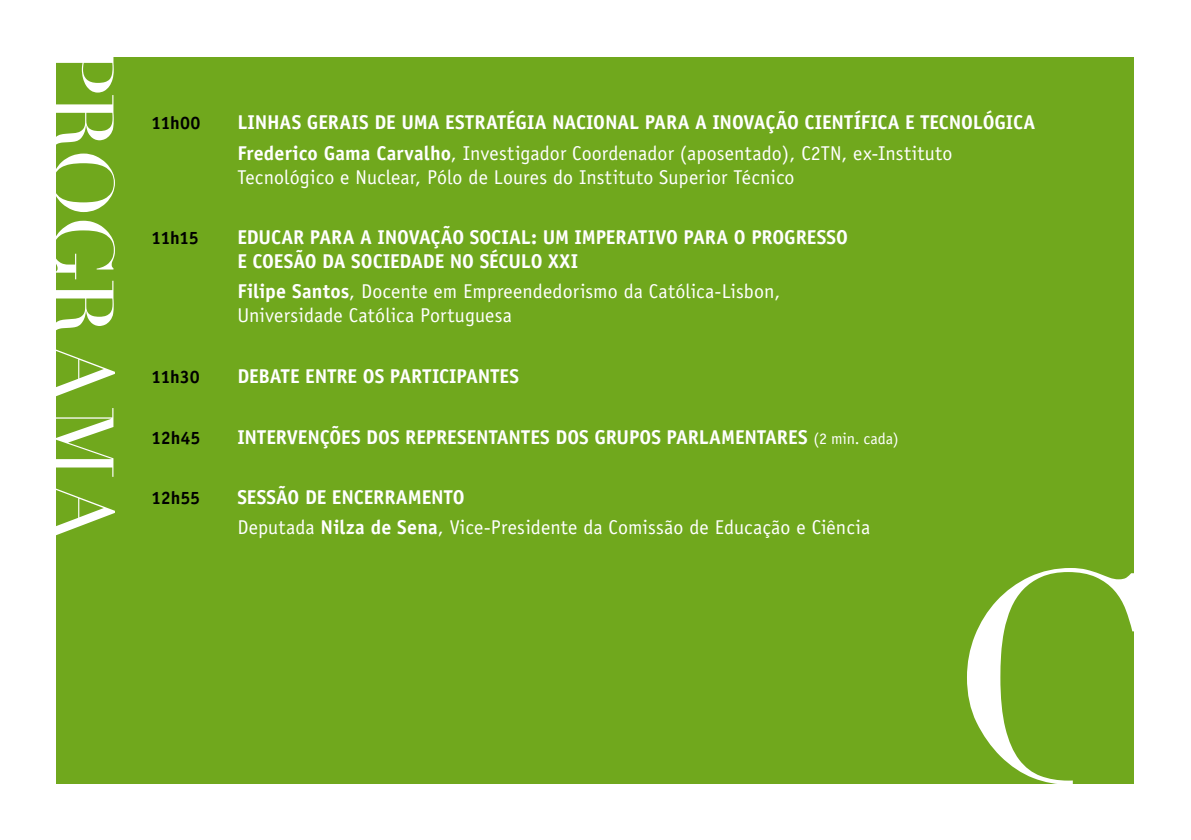
<style>
.page{position:relative;width:1191px;height:840px;background:#fff}
.page>*{position:absolute;margin:0;border:0;box-sizing:border-box;transform-origin:0 0}
.t1{font:84px "Didot";letter-spacing:-.035em;color:#fff}
.t2{font:700 20px/30.2px "Officina Sans";letter-spacing:-.005em;color:#fff}
.t3{font:20px/24px "Officina Sans";letter-spacing:.005em;color:#fff}
.t4{font:700 18px "Officina Sans";letter-spacing:-.015em;color:#000}
.s1{font-weight:400}
.s2{font-weight:700}
.s3{font-weight:400;font-size:16px}
</style>
<div class="page">
<div style="left:57px;top:57px;width:1077px;height:725px;background:#70a81d"></div>
<svg style="left:967px;top:568px;width:167px;height:216px"></svg>
<h1 class="t1" style="left:133px;top:43px;width:502px;rotate:90deg">PROGRAMA</h1>
<p class="t4" style="left:151px;top:112px;width:51px">11h00</p>
<p class="t2" style="left:237px;top:107px;width:799px">LINHAS GERAIS DE UMA ESTRATÉGIA NACIONAL PARA A INOVAÇÃO CIENTÍFICA E TECNOLÓGICA<br>Frederico Gama Carvalho<span class="s1">, Investigador Coordenador (aposentado), C2TN, ex-Instituto</span></p>
<p class="t3" style="left:237px;top:165px;width:559px">Tecnológico e Nuclear, Pólo de Loures do Instituto Superior Técnico</p>
<p class="t4" style="left:151px;top:226px;width:49px">11h15</p>
<p class="t2" style="left:237px;top:225px;width:612px;line-height:24px">EDUCAR PARA A INOVAÇÃO SOCIAL: UM IMPERATIVO PARA O PROGRESSO<br>E COESÃO DA SOCIEDADE NO SÉCULO XXI</p>
<p class="t3" style="left:237px;top:279px;width:544px"><span class="s2">Filipe Santos</span>, Docente em Empreendedorismo da Católica-Lisbon,<br>Universidade Católica Portuguesa</p>
<p class="t4" style="left:151px;top:365px;width:50px">11h30</p>
<p class="t2" style="left:237px;top:360px;width:283px">DEBATE ENTRE OS PARTICIPANTES</p>
<p class="t4" style="left:151px;top:426px;width:51px">12h45</p>
<p class="t2" style="left:237px;top:421px;width:663px">INTERVENÇÕES DOS REPRESENTANTES DOS GRUPOS PARLAMENTARES <span class="s3">(2 min. cada)</span></p>
<p class="t4" style="left:151px;top:486px;width:50px">12h55</p>
<p class="t3" style="left:237px;top:482px;width:634px;line-height:30.2px"><span class="s2">SESSÃO DE ENCERRAMENTO<br></span>Deputada <span class="s2">Nilza de Sena</span>, Vice-Presidente da Comissão de Educação e Ciência</p>
</div>
